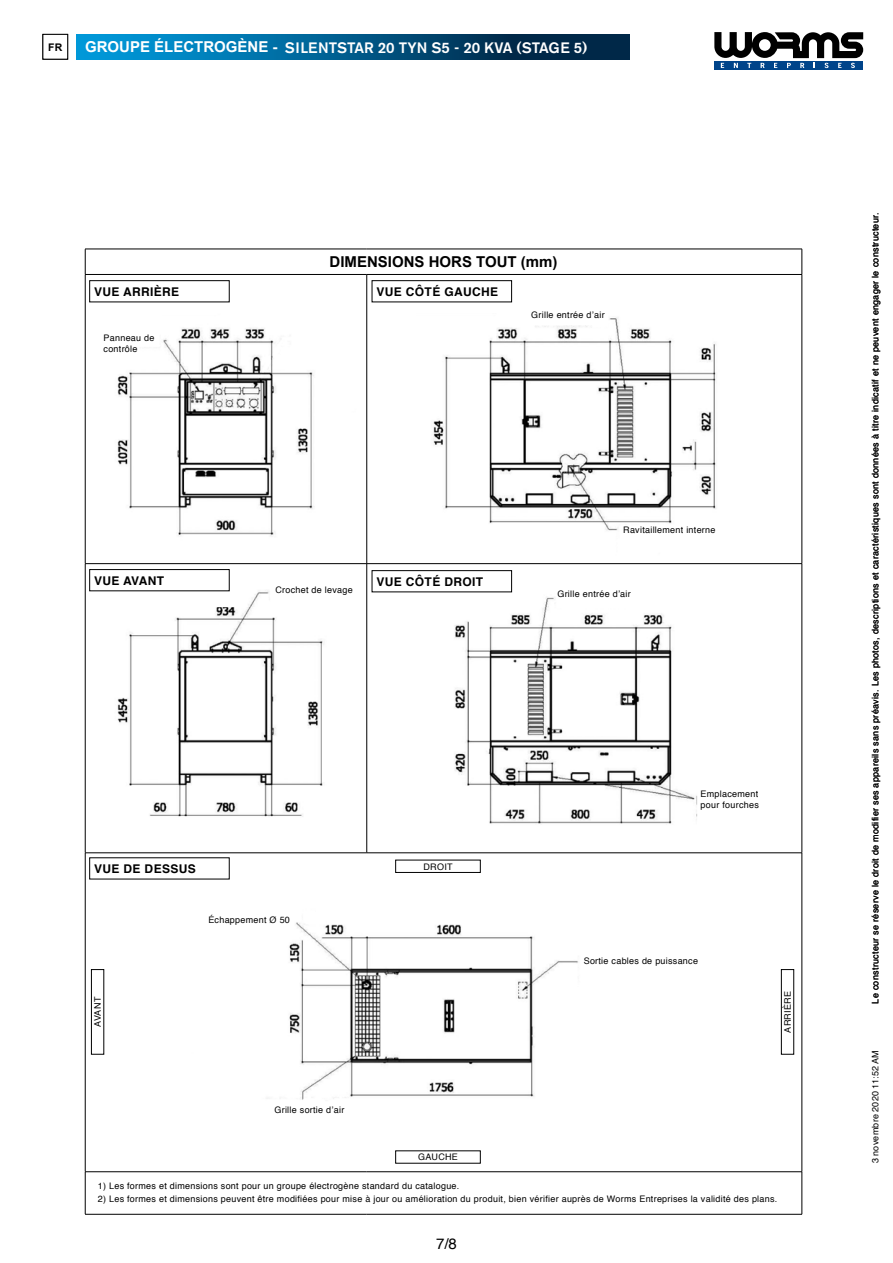
<style>
.page{position:relative;width:893px;height:1263px;background:#fff}
.page>*{position:absolute;margin:0;border:0;box-sizing:border-box;transform-origin:0 0}
.t1{font:500 15px "Akzidenz Grotesk BE";color:#fff}
.t2{font:700 15px "Arial";color:#000}
.t3{font:700 15px "Arial";color:#fff}
.t4{font:15px "Helvetica";color:#000}
.t5{font:700 12px "Helvetica";letter-spacing:.03em;color:#000}
.t6{font:700 10.5px "Arial";color:#000}
.t7{font:9px/10.8px "Helvetica";letter-spacing:.03em;color:#000}
</style>
<div class="page">
<div style="left:43px;top:34px;width:25px;height:26px;border:1px solid #000"></div>
<svg style="left:77px;top:34px;width:552px;height:26px;background:#005a89"></svg>
<svg style="left:714px;top:32px;width:149px;height:38px"></svg>
<img style="left:115px;top:313px;width:604px;height:787px">
<hr style="left:85px;top:249px;width:282px;height:1px;background:#000">
<svg style="left:85px;top:249px;width:1px;height:25px"></svg>
<hr style="left:367px;top:249px;width:435px;height:1px;background:#000">
<svg style="left:802px;top:249px;width:1px;height:25px"></svg>
<hr style="left:85px;top:274px;width:282px;height:1px;background:#000">
<hr style="left:85px;top:275px;width:1px;height:288px;background:#000">
<hr style="left:367px;top:274px;width:435px;height:1px;background:#000">
<hr style="left:366px;top:275px;width:1px;height:288px;background:#000">
<hr style="left:85px;top:563px;width:282px;height:1px;background:#000">
<hr style="left:85px;top:564px;width:1px;height:289px;background:#000">
<hr style="left:366px;top:564px;width:1px;height:289px;background:#000">
<hr style="left:85px;top:852px;width:282px;height:1px;background:#000">
<hr style="left:85px;top:853px;width:1px;height:318px;background:#000">
<hr style="left:367px;top:852px;width:435px;height:1px;background:#000">
<hr style="left:802px;top:853px;width:1px;height:318px;background:#000">
<hr style="left:85px;top:1171px;width:282px;height:1px;background:#000">
<hr style="left:85px;top:1172px;width:1px;height:42px;background:#000">
<hr style="left:367px;top:1171px;width:435px;height:1px;background:#000">
<hr style="left:802px;top:1172px;width:1px;height:42px;background:#000">
<hr style="left:85px;top:1214px;width:282px;height:1px;background:#000">
<hr style="left:367px;top:1214px;width:435px;height:1px;background:#000">
<hr style="left:802px;top:275px;width:1px;height:288px;background:#000">
<hr style="left:367px;top:563px;width:435px;height:1px;background:#000">
<hr style="left:802px;top:564px;width:1px;height:289px;background:#000">
<div style="left:372px;top:280px;width:140px;height:22px;border:1px solid #000"></div>
<div style="left:372px;top:570px;width:140px;height:22px;border:1px solid #000"></div>
<div style="left:89px;top:280px;width:140px;height:22px;border:1px solid #000"></div>
<div style="left:89px;top:569px;width:140px;height:22px;border:1px solid #000"></div>
<div style="left:395px;top:860px;width:85px;height:13px;border:1px solid #000"></div>
<div style="left:91px;top:969px;width:13px;height:85px;border:1px solid #000"></div>
<div style="left:781px;top:969px;width:13px;height:85px;border:1px solid #000"></div>
<p class="t6" style="left:48px;top:40px;width:15px">FR</p>
<h1 class="t3" style="left:85px;top:37px;width:194px">GROUPE ÉLECTROGÈNE -</h1>
<h1 class="t1" style="left:285px;top:38px;width:304px">SILENTSTAR 20 TYN S5 - 20 KVA (STAGE 5)</h1>
<h2 class="t5" style="left:94px;top:282px;width:87px">VUE ARRIÈRE</h2>
<p class="t7" style="left:104px;top:332px;width:52px">Panneau de contrôle</p>
<h2 class="t5" style="left:94px;top:571px;width:72px">VUE AVANT</h2>
<h1 class="t2" style="left:329px;top:252px;width:230px">DIMENSIONS HORS TOUT (mm)</h1>
<h2 class="t5" style="left:376px;top:282px;width:123px">VUE CÔTÉ GAUCHE</h2>
<p class="t7" style="left:531px;top:310px;width:75px">Grille entrée d’air</p>
<p class="t7" style="left:275px;top:585px;width:79px">Crochet de levage</p>
<h2 class="t5" style="left:376px;top:572px;width:108px">VUE CÔTÉ DROIT</h2>
<p class="t7" style="left:623px;top:525px;width:94px">Ravitaillement interne</p>
<p class="t7" style="left:557px;top:588px;width:75px">Grille entrée d’air</p>
<p class="t7" style="left:701px;top:789px;width:60px">Emplacement pour fourches</p>
<h2 class="t5" style="left:94px;top:859px;width:103px">VUE DE DESSUS</h2>
<p class="t7" style="left:423px;top:861px;width:31px">DROIT</p>
<p class="t7" style="left:208px;top:915px;width:83px">Échappement Ø 50</p>
<p class="t7" style="left:584px;top:955px;width:116px">Sortie cables de puissance</p>
<p class="t7" style="left:93px;top:1027px;width:31px;rotate:-90deg">AVANT</p>
<p class="t7" style="left:783px;top:1033px;width:43px;rotate:-90deg">ARRIÈRE</p>
<p class="t7" style="left:274px;top:1104px;width:71px">Grille sortie d’air</p>
<p class="t7" style="left:418px;top:1152px;width:41px">GAUCHE</p>
<p class="t7" style="left:98px;top:1180px;width:363px">1) Les formes et dimensions sont pour un groupe électrogène standard du catalogue.</p>
<p class="t7" style="left:98px;top:1194px;width:681px">2) Les formes et dimensions peuvent être modifiées pour mise à jour ou amélioration du produit, bien vérifier auprès de Worms Entreprises la validité des plans.</p>
<h1 class="t4" style="left:436px;top:1232px;width:22px">7/8</h1>
<p class="t7" style="left:870px;top:1004px;width:792px;rotate:-90deg">Le constructeur se réserve le droit de modifier ses appareils sans préavis. Les photos, descriptions et caractéristiques sont données à titre indicatif et ne peuvent engager le constructeur.</p>
<p class="t7" style="left:870px;top:1163px;width:114px;rotate:-90deg">3 novembre 2020 11:52 AM</p>
</div>
